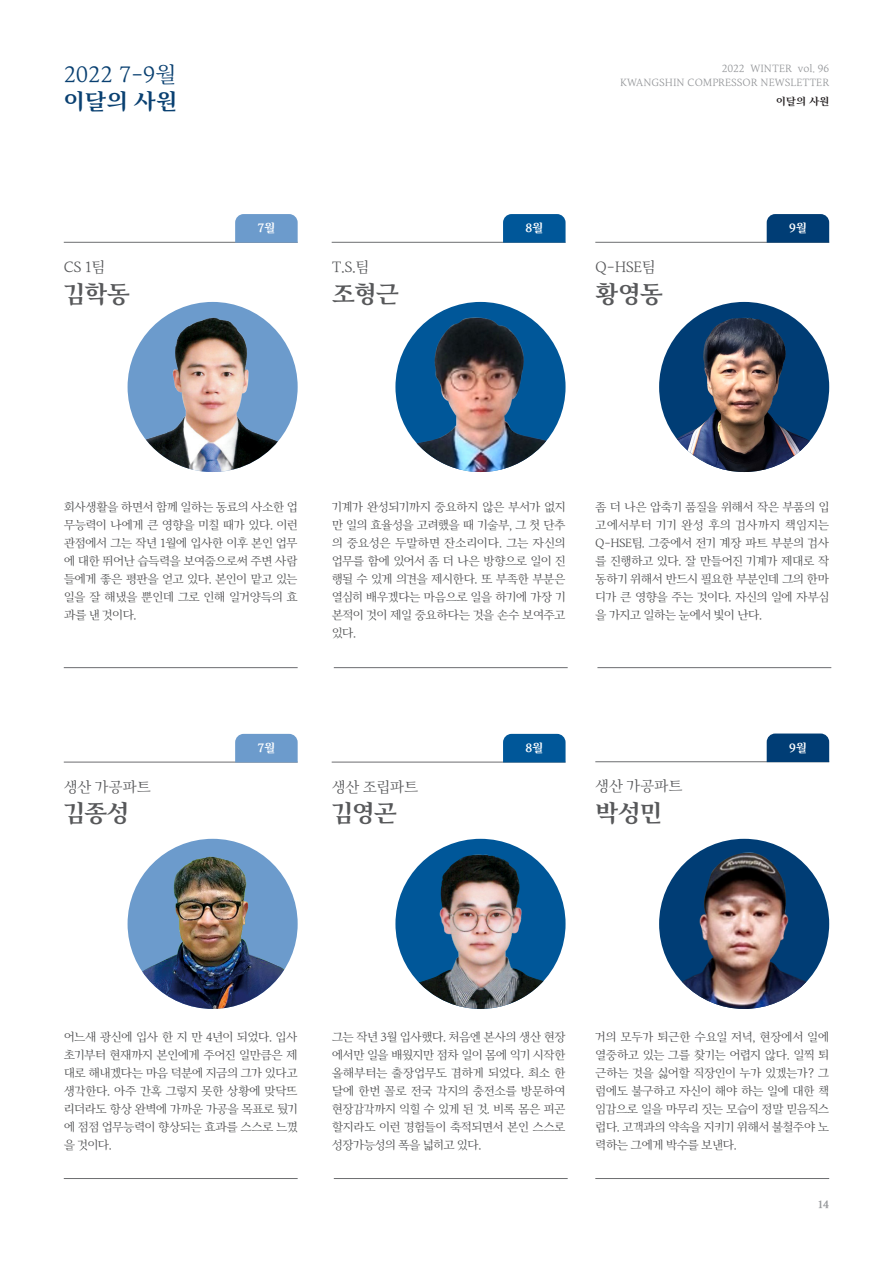
<style>
.page{position:relative;width:893px;height:1263px;background:#fff}
.page>*{position:absolute;margin:0;border:0;box-sizing:border-box;transform-origin:0 0}
.t1{font:24px "Arita buri Bold OTF";letter-spacing:-.03em;color:#57585a}
.t2{font:22.5px "Arita buri Medium OTF";color:#094071}
.t3{font:22.5px "Arita buri Bold OTF";color:#094071}
.t4{font:15px "Arita buri Medium OTF";letter-spacing:-.03em;color:#57585a}
.t5{font:12px/18px "Arita buri Medium OTF";letter-spacing:-.045em;color:#4b4c4d;text-align:justify}
.t6{font:12px "Arita buri Bold OTF";color:#fff}
.t7{font:10.5px "Arita buri Medium OTF";color:#939598}
.t8{font:10.5px "Arita buri Bold OTF";color:#231f20}
.t9{font:10.5px "Arita buri Bold OTF";color:#939598}
</style>
<div class="page">
<hr style="left:64px;top:242px;width:234px;height:1px;background:#6c6d70">
<hr style="left:332px;top:242px;width:234px;height:1px;background:#6c6d70">
<hr style="left:595px;top:242px;width:234px;height:1px;background:#6c6d70">
<div style="left:128px;top:302px;width:170px;height:170px;background:#6c9bcc;border-radius:50%"></div>
<img style="left:131px;top:309px;width:154px;height:163px">
<div style="left:395px;top:839px;width:171px;height:170px;background:#005799;border-radius:50%"></div>
<img style="left:407px;top:840px;width:153px;height:169px">
<div style="left:395px;top:302px;width:171px;height:170px;background:#005799;border-radius:50%"></div>
<img style="left:403px;top:302px;width:153px;height:170px">
<img style="left:659px;top:302px;width:170px;height:170px;border-radius:85px">
<img style="left:659px;top:839px;width:170px;height:170px;border-radius:85px">
<img style="left:128px;top:839px;width:170px;height:170px;border-radius:85px">
<hr style="left:64px;top:762px;width:234px;height:1px;background:#6c6d70">
<hr style="left:64px;top:1178px;width:234px;height:1px;background:#6c6d70">
<hr style="left:334px;top:1178px;width:234px;height:1px;background:#6c6d70">
<hr style="left:64px;top:667px;width:234px;height:1px;background:#6c6d70">
<hr style="left:334px;top:667px;width:234px;height:1px;background:#6c6d70">
<hr style="left:597px;top:667px;width:234px;height:1px;background:#6c6d70">
<hr style="left:595px;top:1178px;width:234px;height:1px;background:#6c6d70">
<div style="left:235px;top:734px;width:63px;height:28px;background:#6c9bcc"></div>
<hr style="left:332px;top:762px;width:234px;height:1px;background:#6c6d70">
<div style="left:503px;top:734px;width:63px;height:28px;background:#005799"></div>
<svg style="left:235px;top:214px;width:63px;height:29px;background:#709dcc"></svg>
<svg style="left:503px;top:214px;width:63px;height:29px;background:#085c9b"></svg>
<hr style="left:595px;top:761px;width:234px;height:1px;background:#6c6d70">
<div style="left:767px;top:733px;width:62px;height:29px;background:#003d75"></div>
<svg style="left:767px;top:214px;width:62px;height:29px;background:#064177"></svg>
<p class="t2" style="left:64px;top:62px;width:114px">2022 7-9월</p>
<p class="t3" style="left:64px;top:89px;width:115px">이달의 사원</p>
<p class="t4" style="left:64px;top:259px;width:43px">CS 1팀</p>
<p class="t1" style="left:64px;top:280px;width:68px">김학동</p>
<p class="t6" style="left:257px;top:221px;width:19px">7월</p>
<p class="t4" style="left:332px;top:259px;width:39px">T.S.팀</p>
<p class="t1" style="left:332px;top:280px;width:69px">조형근</p>
<p class="t6" style="left:525px;top:221px;width:19px">8월</p>
<p class="t7" style="left:722px;top:63px;width:109px">2022 WINTER vol. 96</p>
<p class="t7" style="left:620px;top:77px;width:211px">KWANGSHIN COMPRESSOR NEWSLETTER</p>
<p class="t8" style="left:776px;top:96px;width:54px">이달의 사원</p>
<p class="t4" style="left:595px;top:259px;width:61px">Q-HSE팀</p>
<p class="t1" style="left:595px;top:280px;width:69px">황영동</p>
<p class="t6" style="left:789px;top:221px;width:19px">9월</p>
<p class="t5" style="left:64px;top:498px;width:235px">회사생활을 하면서 함께 일하는 동료의 사소한 업 무능력이 나에게 큰 영향을 미칠 때가 있다. 이런 관점에서 그는 작년 1월에 입사한 이후 본인 업무 에 대한 뛰어난 습득력을 보여줌으로써 주변 사람 들에게 좋은 평판을 얻고 있다. 본인이 맡고 있는 일을 잘 해냈을 뿐인데 그로 인해 일거양득의 효 과를 낸 것이다.</p>
<p class="t5" style="left:332px;top:498px;width:235px">기계가 완성되기까지 중요하지 않은 부서가 없지 만 일의 효율성을 고려했을 때 기술부, 그 첫 단추 의 중요성은 두말하면 잔소리이다. 그는 자신의 업무를 함에 있어서 좀 더 나은 방향으로 일이 진 행될 수 있게 의견을 제시한다. 또 부족한 부분은 열심히 배우겠다는 마음으로 일을 하기에 가장 기 본적이 것이 제일 중요하다는 것을 손수 보여주고 있다.</p>
<p class="t5" style="left:595px;top:498px;width:235px">좀 더 나은 압축기 품질을 위해서 작은 부품의 입 고에서부터 기기 완성 후의 검사까지 책임지는 Q-HSE팀. 그중에서 전기 계장 파트 부분의 검사 를 진행하고 있다. 잘 만들어진 기계가 제대로 작 동하기 위해서 반드시 필요한 부분인데 그의 한마 디가 큰 영향을 주는 것이다. 자신의 일에 자부심 을 가지고 일하는 눈에서 빛이 난다.</p>
<p class="t4" style="left:64px;top:778px;width:89px">생산 가공파트</p>
<p class="t1" style="left:64px;top:800px;width:67px">김종성</p>
<p class="t6" style="left:257px;top:741px;width:19px">7월</p>
<p class="t4" style="left:332px;top:778px;width:88px">생산 조립파트</p>
<p class="t1" style="left:332px;top:800px;width:67px">김영곤</p>
<p class="t6" style="left:525px;top:741px;width:19px">8월</p>
<p class="t4" style="left:595px;top:778px;width:89px">생산 가공파트</p>
<p class="t1" style="left:595px;top:800px;width:68px">박성민</p>
<p class="t6" style="left:789px;top:741px;width:19px">9월</p>
<p class="t5" style="left:64px;top:1028px;width:235px">어느새 광신에 입사 한 지 만 4년이 되었다. 입사 초기부터 현재까지 본인에게 주어진 일만큼은 제 대로 해내겠다는 마음 덕분에 지금의 그가 있다고 생각한다. 아주 간혹 그렇지 못한 상황에 맞닥뜨 리더라도 항상 완벽에 가까운 가공을 목표로 뒀기 에 점점 업무능력이 향상되는 효과를 스스로 느꼈 을 것이다.</p>
<p class="t5" style="left:332px;top:1028px;width:235px">그는 작년 3월 입사했다. 처음엔 본사의 생산 현장 에서만 일을 배웠지만 점차 일이 몸에 익기 시작한 올해부터는 출장업무도 겸하게 되었다. 최소 한 달에 한번 꼴로 전국 각지의 충전소를 방문하여 현장감각까지 익힐 수 있게 된 것. 비록 몸은 피곤 할지라도 이런 경험들이 축적되면서 본인 스스로 성장가능성의 폭을 넓히고 있다.</p>
<p class="t5" style="left:595px;top:1028px;width:235px">거의 모두가 퇴근한 수요일 저녁, 현장에서 일에 열중하고 있는 그를 찾기는 어렵지 않다. 일찍 퇴 근하는 것을 싫어할 직장인이 누가 있겠는가? 그 럼에도 불구하고 자신이 해야 하는 일에 대한 책 임감으로 일을 마무리 짓는 모습이 정말 믿음직스 럽다. 고객과의 약속을 지키기 위해서 불철주야 노 력하는 그에게 박수를 보낸다.</p>
<p class="t9" style="left:818px;top:1198px;width:13px">14</p>
</div>
